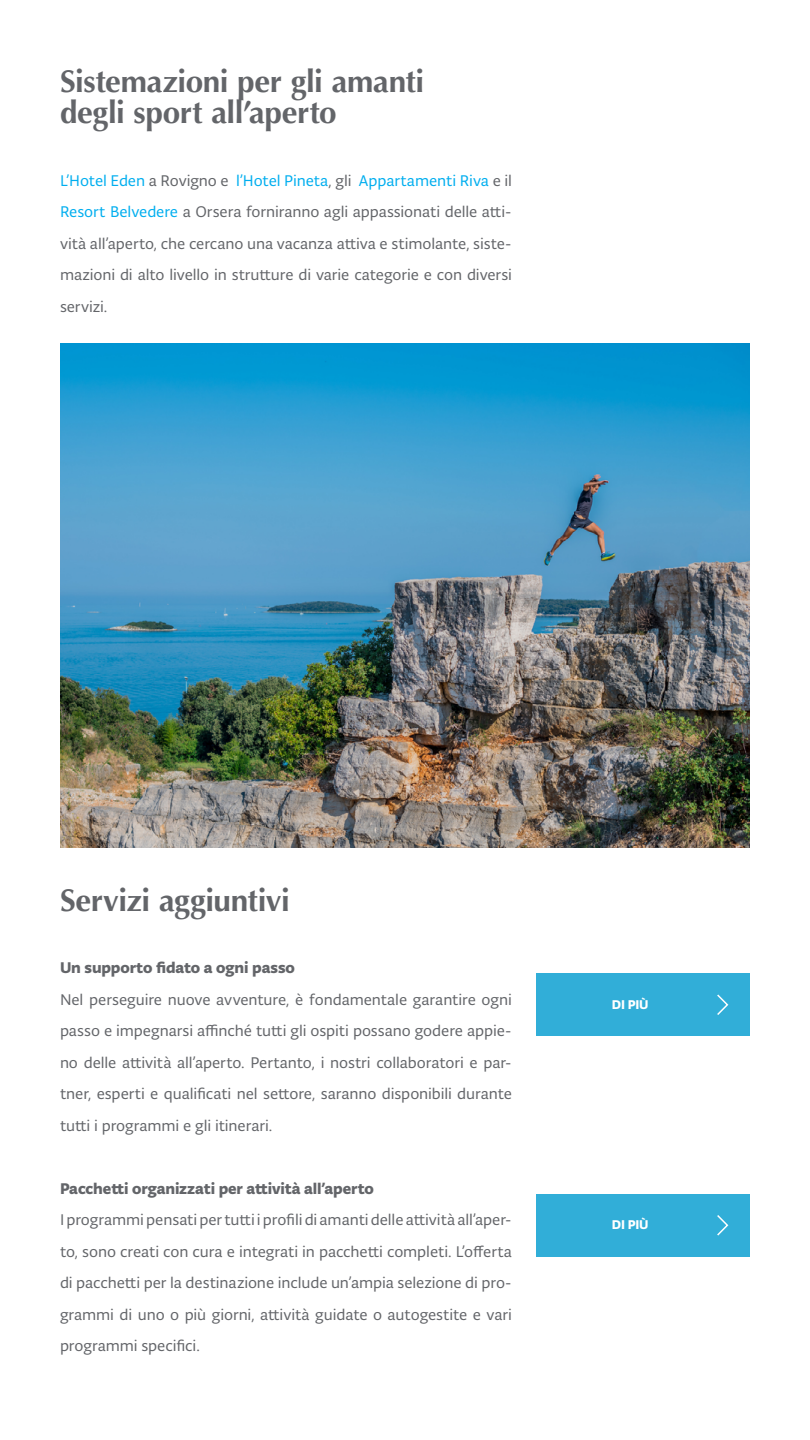
<style>
.page{position:relative;width:810px;height:1440px;background:#fff}
.page>*{position:absolute;margin:0;border:0;box-sizing:border-box;transform-origin:0 0}
.t1{font:700 31.5px/31.5px "Optima";letter-spacing:-.015em;color:#636569}
.t2{font:16.5px/31.5px "Typonine Sans Std";letter-spacing:-.01em;color:#636569;text-align:justify}
.t3{font:16.5px "Typonine Sans Std Bld";letter-spacing:-.01em;color:#636569}
.t4{font:13.5px "Typonine Sans Std Bld";letter-spacing:-.01em;color:#fff}
.s1{color:#00aeef}
</style>
<div class="page">
<img style="left:60px;top:344px;width:690px;height:504px">
<div style="left:536px;top:974px;width:214px;height:62px;background:#31aed8"></div>
<svg style="left:717px;top:994px;width:12px;height:21px"></svg>
<div style="left:536px;top:1194px;width:214px;height:63px;background:#31aed8"></div>
<svg style="left:717px;top:1215px;width:12px;height:21px"></svg>
<h1 class="t1" style="left:60px;top:65px;width:366px">Sistemazioni per gli amanti degli sport all’aperto</h1>
<p class="t2" style="left:60px;top:165px;width:454px"><span class="s1">L’Hotel Eden</span> a Rovigno e <span class="s1">l’Hotel Pineta</span>, gli <span class="s1">Appartamenti Riva</span> e il <span class="s1">Resort Belvedere</span> a Orsera forniranno agli appassionati delle atti&shy;vità all’aperto, che cercano una vacanza attiva e stimolante, siste&shy;mazioni di alto livello in strutture di varie categorie e con diversi servizi.</p>
<h1 class="t1" style="left:60px;top:884px;width:232px">Servizi aggiuntivi</h1>
<p class="t3" style="left:60px;top:958px;width:236px">Un supporto fidato a ogni passo</p>
<p class="t2" style="left:60px;top:984px;width:454px">Nel perseguire nuove avventure, è fondamentale garantire ogni passo e impegnarsi affinché tutti gli ospiti possano godere appie&shy;no delle attività all’aperto. Pertanto, i nostri collaboratori e par&shy;tner, esperti e qualificati nel settore, saranno disponibili durante tutti i programmi e gli itinerari.</p>
<p class="t3" style="left:60px;top:1179px;width:316px">Pacchetti organizzati per attività all’aperto</p>
<p class="t2" style="left:60px;top:1204px;width:454px">I programmi pensati per tutti i profili di amanti delle attività all’aper&shy;to, sono creati con cura e integrati in pacchetti completi. L’offerta di pacchetti per la destinazione include un’ampia selezione di pro&shy;grammi di uno o più giorni, attività guidate o autogestite e vari programmi specifici.</p>
<p class="t4" style="left:612px;top:996px;width:38px">DI PIÙ</p>
<p class="t4" style="left:612px;top:1217px;width:38px">DI PIÙ</p>
</div>
